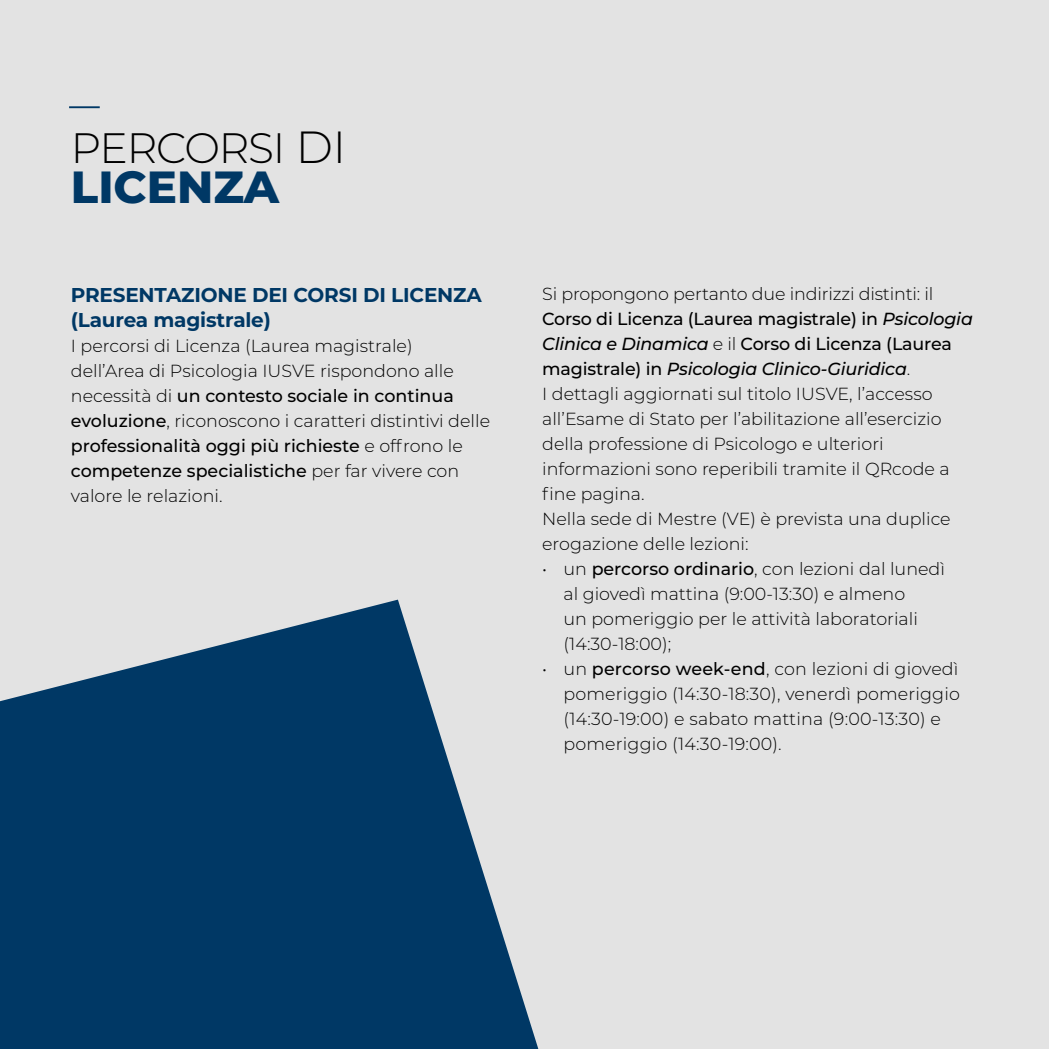
<style>
.page{position:relative;width:1049px;height:1049px;background:#e3e3e3}
.page>*{position:absolute;margin:0;border:0;box-sizing:border-box;transform-origin:0 0}
.t1{font:800 45px "Montserrat";color:#003865}
.t2{font:300 42.5px "Montserrat";letter-spacing:-.03em;color:#000}
.t3{font:700 20px/25px "Montserrat";letter-spacing:-.01em;color:#003865}
.t4{font:300 17.5px/25px "Montserrat";color:#000}
.s1{font-size:45px}
.s2{font-weight:500}
.s3{font-weight:500;font-style:italic}
</style>
<div class="page">
<hr style="left:69px;top:106px;width:31px;height:2px;background:#003865">
<svg style="left:0;top:600px;width:538px;height:449px;fill:#003865"></svg>
<h2 class="t2" style="left:71px;top:119px;width:277px">PERCORSI <span class="s1">DI</span></h2>
<h1 class="t1" style="left:71px;top:154px;width:210px">LICENZA</h1>
<p class="t3" style="left:71px;top:281px;width:412px">PRESENTAZIONE DEI CORSI DI LICENZA (Laurea magistrale)</p>
<p class="t4" style="left:71px;top:333px;width:421px">I percorsi di Licenza (Laurea magistrale) dell’Area di Psicologia IUSVE rispondono alle necessità di <span class="s2">un contesto sociale in continua evoluzione</span>, riconoscono i caratteri distintivi delle <span class="s2">professionalità oggi più richieste</span> e offrono le <span class="s2">competenze specialistiche</span> per far vivere con valore le relazioni.</p>
<p class="t4" style="left:542px;top:280px;width:432px">Si propongono pertanto due indirizzi distinti: il <span class="s2">Corso di Licenza (Laurea magistrale) in</span> <span class="s3">Psicologia Clinica e Dinamica</span> e il <span class="s2">Corso di Licenza (Laurea magistrale) in</span> <span class="s3">Psicologia Clinico-Giuridica</span>.<br>I dettagli aggiornati sul titolo IUSVE, l’accesso all’Esame di Stato per l’abilitazione all’esercizio della professione di Psicologo e ulteriori informazioni sono reperibili tramite il QRcode a fine pagina.<br>Nella sede di Mestre (VE) è prevista una duplice erogazione delle lezioni:</p>
<p class="t4" style="left:563px;top:555px;width:383px;text-indent:-21px">• un <span class="s2">percorso ordinario</span>, con lezioni dal lunedì al giovedì mattina (9:00-13:30) e almeno<br>un pomeriggio per le attività laboratoriali (14:30-18:00);</p>
<p class="t4" style="left:563px;top:655px;width:398px;text-indent:-21px">• un <span class="s2">percorso week-end</span>, con lezioni di giovedì pomeriggio (14:30-18:30), venerdì pomeriggio (14:30-19:00) e sabato mattina (9:00-13:30) e pomeriggio (14:30-19:00).</p>
</div>
